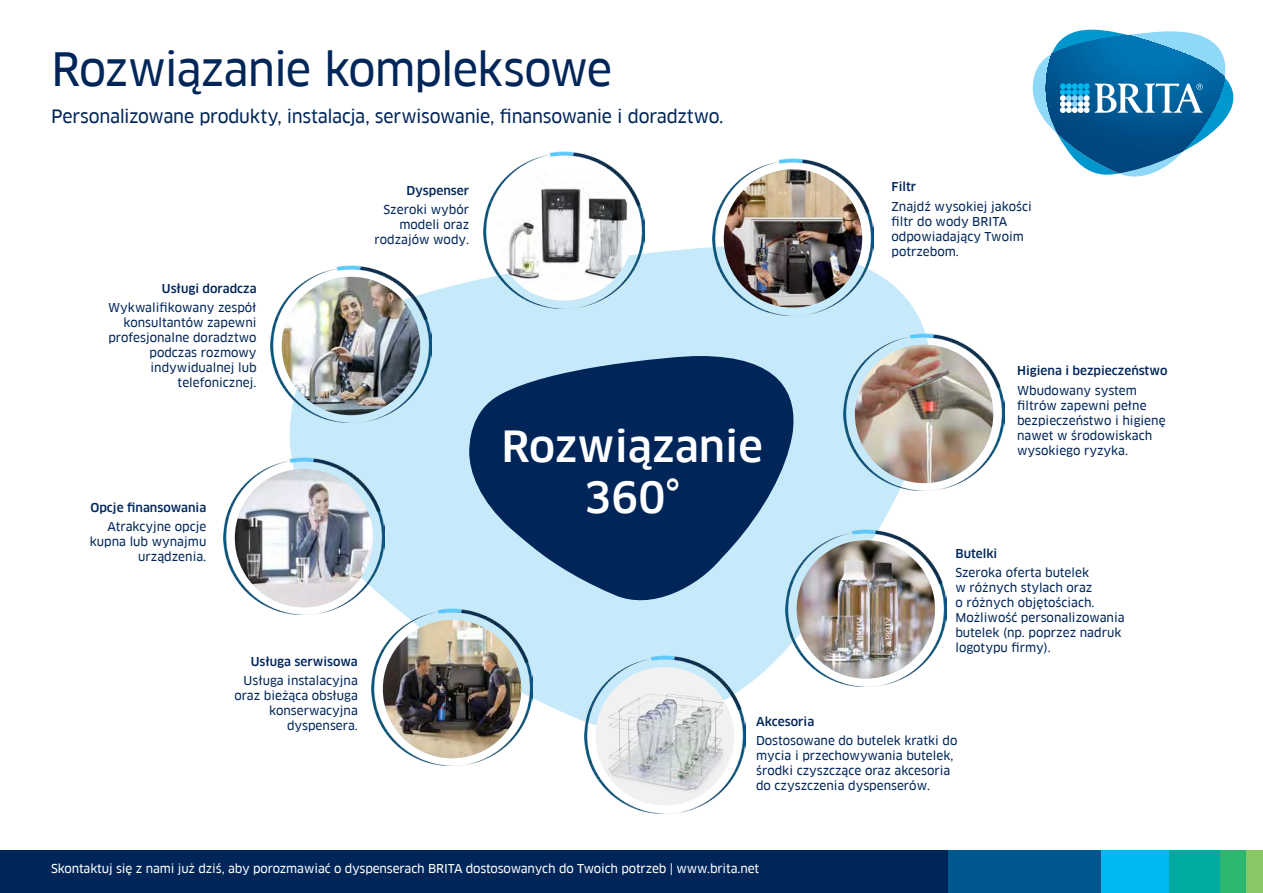
<style>
.page{position:relative;width:1263px;height:893px;background:#fff}
.page>*{position:absolute;margin:0;border:0;box-sizing:border-box;transform-origin:0 0}
.t1{font:45px "Clan Pro News CV";letter-spacing:-.025em;color:#002659}
.t2{font:42px/50.4px "Clan Pro Medium CV";color:#fff;text-align:center}
.t3{font:18px "Clan Pro News CV";letter-spacing:-.015em;color:#002659}
.t4{font:12px/15px "Clan Pro News CV";color:#002659;text-align:right}
.t5{font:12px "Clan Pro News CV";letter-spacing:-.01em;color:#fff}
.t6{font:12px "Clan Pro Medium CV";color:#002659}
</style>
<div class="page">
<svg style="left:290px;top:246px;width:643px;height:504px;fill:#c7eafb"></svg>
<img style="left:713px;top:158px;width:160px;height:157px">
<img style="left:724px;top:169px;width:138px;height:139px;border-radius:69px">
<img style="left:483px;top:151px;width:161px;height:157px">
<div style="left:495px;top:162px;width:138px;height:139px;background:#fff;border-radius:50%"></div>
<img style="left:495px;top:173px;width:138px;height:121px">
<img style="left:271px;top:266px;width:160px;height:157px">
<img style="left:282px;top:277px;width:138px;height:138px;border-radius:69px">
<img style="left:224px;top:458px;width:160px;height:157px">
<img style="left:235px;top:469px;width:138px;height:138px;border-radius:69px">
<img style="left:372px;top:609px;width:160px;height:157px">
<img style="left:383px;top:620px;width:138px;height:138px;border-radius:69px">
<img style="left:584px;top:656px;width:161px;height:157px">
<img style="left:595px;top:667px;width:139px;height:138px;border-radius:69px">
<img style="left:844px;top:334px;width:160px;height:157px">
<img style="left:855px;top:345px;width:138px;height:138px;border-radius:69px">
<img style="left:785px;top:529px;width:161px;height:157px">
<img style="left:797px;top:540px;width:138px;height:138px;border-radius:69px">
<svg style="left:469px;top:356px;width:329px;height:255px;background:#3b6089"></svg>
<div style="left:0;top:850px;width:948px;height:43px;background:#002659"></div>
<div style="left:948px;top:850px;width:153px;height:43px;background:#00568f"></div>
<div style="left:1101px;top:850px;width:68px;height:43px;background:#00b9f1"></div>
<div style="left:1169px;top:850px;width:51px;height:43px;background:#00aaa0"></div>
<div style="left:1220px;top:850px;width:26px;height:43px;background:#2db66f"></div>
<div style="left:1246px;top:850px;width:17px;height:43px;background:#89c765"></div>
<svg style="left:1033px;top:30px;width:200px;height:147px"></svg>
<h1 class="t1" style="left:51px;top:43px;width:563px">Rozwiązanie kompleksowe</h1>
<h3 class="t3" style="left:51px;top:105px;width:674px">Personalizowane produkty, instalacja, serwisowanie, finansowanie i doradztwo.</h3>
<p class="t6" style="left:406px;top:183px;width:64px">Dyspenser</p>
<p class="t4" style="left:374px;top:202px;width:96px">Szeroki wybór modeli oraz rodzajów wody.</p>
<p class="t6" style="left:891px;top:180px;width:26px">Filtr</p>
<p class="t4" style="left:891px;top:199px;width:142px;text-align:left">Znajdź wysokiej jakości filtr do wody BRITA odpowiadający Twoim potrzebom.</p>
<p class="t6" style="left:162px;top:282px;width:96px">Usługi doradcza</p>
<p class="t4" style="left:108px;top:301px;width:150px">Wykwalifikowany zespół konsultantów zapewni profesjonalne doradztwo podczas rozmowy indywidualnej lub telefonicznej.</p>
<p class="t6" style="left:90px;top:500px;width:117px">Opcje finansowania</p>
<p class="t4" style="left:90px;top:519px;width:118px">Atrakcyjne opcje kupna lub wynajmu urządzenia.</p>
<p class="t6" style="left:251px;top:654px;width:109px">Usługa serwisowa</p>
<p class="t4" style="left:234px;top:673px;width:125px">Usługa instalacyjna oraz bieżąca obsługa konserwacyjna dyspensera.</p>
<h2 class="t2" style="left:502px;top:422px;width:263px">Rozwiązanie<br>360°</h2>
<p class="t6" style="left:1017px;top:364px;width:152px">Higiena i bezpieczeństwo</p>
<p class="t4" style="left:1017px;top:383px;width:150px;text-align:left">Wbudowany system filtrów zapewni pełne bezpieczeństwo i higienę nawet w środowiskach wysokiego ryzyka.</p>
<p class="t6" style="left:955px;top:546px;width:43px">Butelki</p>
<p class="t4" style="left:955px;top:565px;width:171px;text-align:left">Szeroka oferta butelek<br>w różnych stylach oraz<br>o różnych objętościach.<br>Możliwość personalizowania butelek (np. poprzez nadruk logotypu firmy).</p>
<p class="t6" style="left:756px;top:714px;width:60px">Akcesoria</p>
<p class="t4" style="left:756px;top:733px;width:203px;text-align:left">Dostosowane do butelek kratki do mycia i przechowywania butelek, środki czyszczące oraz akcesoria do czyszczenia dyspenserów.</p>
<p class="t5" style="left:51px;top:861px;width:710px">Skontaktuj się z nami już dziś, aby porozmawiać o dyspenserach BRITA dostosowanych do Twoich potrzeb | www.brita.net</p>
</div>
